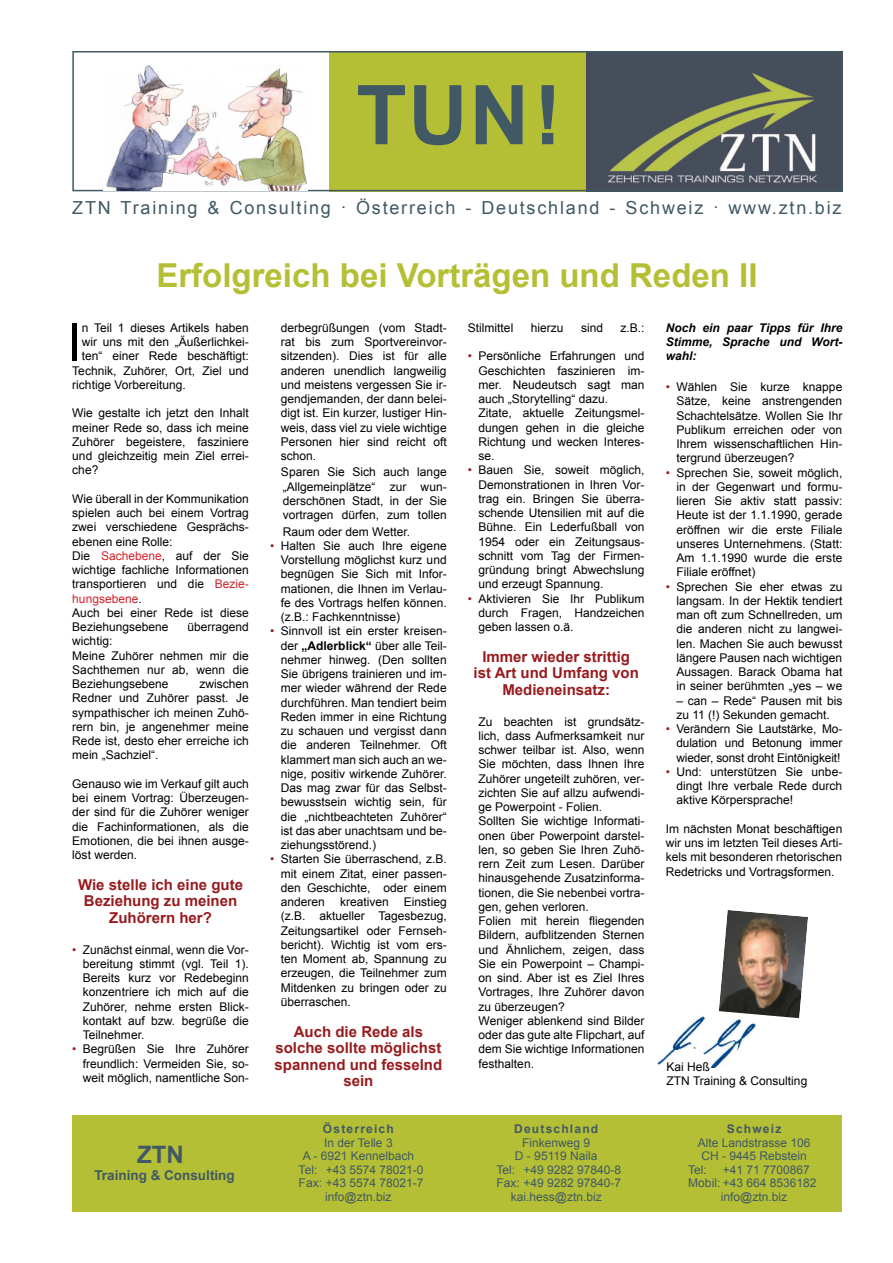
<style>
.page{position:relative;width:893px;height:1263px;background:#fff}
.page>*{position:absolute;margin:0;border:0;box-sizing:border-box;transform-origin:0 0}
.t1{font:700 82.5px "Arial";color:#405965}
.t2{font:51.75px "Arial";color:#000}
.t3{font:700 33px "Arial";color:#b5bf35}
.t4{font:700 24px "Arial";color:#405965}
.t5{font:18px "Arial";letter-spacing:.1em;color:#405965}
.t6{font:700 15px/16.5px "Arial";color:#981b1e;text-align:center}
.t7{font:700 13.5px "Arial";color:#405965}
.t8{font:12px/14.2px "Arial";color:#000;text-align:justify}
.t9{font:12px/13.5px "Arial";color:#405965;text-align:center}
.t10{font:italic 700 12px/14.2px "Arial";color:#000;text-align:justify}
.t11{font:700 12px "Arial";letter-spacing:.1em;color:#405965}
.s1{color:#981b1e}
.s2{color:#d2232a}
.s3{font-weight:700}
</style>
<div class="page">
<div style="left:329px;top:51px;width:256px;height:140px;background:#b5bf35"></div>
<img style="left:586px;top:53px;width:254px;height:136px">
<div style="left:72px;top:51px;width:770px;height:140px;border:1px solid #405965"></div>
<div style="left:72px;top:1115px;width:769px;height:97px;background:#b5bf35"></div>
<img style="left:657px;top:1016px;width:100px;height:52px">
<img style="left:718px;top:910px;width:90px;height:108px">
<img style="left:103px;top:65px;width:204px;height:125px">
<h1 class="t1" style="left:356px;top:84px;width:207px">TUN!</h1>
<h3 class="t5" style="left:72px;top:201px;width:770px">ZTN Training &amp; Consulting . Österreich - Deutschland - Schweiz . www.ztn.biz</h3>
<h3 class="t3" style="left:156px;top:263px;width:602px">Erfolgreich bei Vorträgen und Reden II</h3>
<p class="t8" style="left:281px;top:322px;width:167px">derbegrüßungen (vom Stadt&shy;rat bis zum Sportvereinvor&shy;sitzenden). Dies ist für alle anderen unendlich langweilig und meistens vergessen Sie ir&shy;gendjemanden, der dann belei&shy;digt ist. Ein kurzer, lustiger Hin&shy;weis, dass viel zu viele wichtige Personen hier sind reicht oft schon.</p>
<p class="t8" style="left:468px;top:322px;width:47px">Stilmittel</p>
<p class="t8" style="left:531px;top:322px;width:34px">hierzu</p>
<p class="t8" style="left:581px;top:322px;width:24px">sind</p>
<p class="t8" style="left:620px;top:322px;width:26px">z.B.:</p>
<p class="t10" style="left:665px;top:322px;width:178px">Noch ein paar Tipps für Ihre Stimme, Sprache und Wort&shy;wahl:</p>
<p class="t8" style="left:676px;top:381px;width:167px;text-indent:-11px"><span class="s1">•</span> Wählen Sie kurze knappe Sätze, keine anstrengenden Schachtelsätze. Wollen Sie Ihr Publikum erreichen oder von Ihrem wissenschaftlichen Hin&shy;tergrund überzeugen?</p>
<p class="t8" style="left:676px;top:466px;width:167px;text-indent:-11px"><span class="s1">•</span> Sprechen Sie, soweit möglich, in der Gegenwart und formu&shy;lieren Sie aktiv statt passiv:<br>Heute ist der 1.1.1990, gerade eröffnen wir die erste Filiale unseres Unternehmens. (Statt:<br>Am 1.1.1990 wurde die erste Filiale eröffnet)</p>
<p class="t8" style="left:676px;top:580px;width:167px;text-indent:-11px"><span class="s1">•</span> Sprechen Sie eher etwas zu langsam. In der Hektik tendiert man oft zum Schnellreden, um die anderen nicht zu langwei&shy;len. Machen Sie auch bewusst längere Pausen nach wichtigen Aussagen. Barack Obama hat in seiner berühmten „yes – we</p>
<p class="t8" style="left:676px;top:694px;width:167px">– can – Rede“ Pausen mit bis zu 11 (!) Sekunden gemacht.</p>
<p class="t8" style="left:676px;top:723px;width:167px;text-indent:-11px"><span class="s1">•</span> Verändern Sie Lautstärke, Mo&shy;dulation und Betonung immer wieder, sonst droht Eintönigkeit!</p>
<p class="t8" style="left:676px;top:766px;width:167px;text-indent:-11px"><span class="s1">•</span> Und: unterstützen Sie unbe&shy;dingt Ihre verbale Rede durch aktive Körpersprache!</p>
<p class="t8" style="left:665px;top:823px;width:178px">Im nächsten Monat beschäftigen wir uns im letzten Teil dieses Arti&shy;kels mit besonderen rhetorischen Redetricks und Vortragsformen.</p>
<h2 class="t2" style="left:67px;top:323px;width:16px">I</h2>
<p class="t8" style="left:82px;top:322px;width:168px">n Teil 1 dieses Artikels haben</p>
<p class="t8" style="left:82px;top:336px;width:168px">wir uns mit den „Äußerlichkei-</p>
<p class="t8" style="left:82px;top:350px;width:168px">ten“ einer Rede beschäftigt:</p>
<p class="t8" style="left:72px;top:364px;width:178px">Technik, Zuhörer, Ort, Ziel und</p>
<p class="t8" style="left:72px;top:379px;width:115px">richtige Vorbereitung.</p>
<p class="t8" style="left:72px;top:407px;width:178px">Wie gestalte ich jetzt den Inhalt meiner Rede so, dass ich meine Zuhörer begeistere, fasziniere und gleichzeitig mein Ziel errei&shy;che?</p>
<p class="t8" style="left:72px;top:493px;width:178px;text-align:left">Wie überall in der Kommunikation spielen auch bei einem Vortrag zwei verschiedene Gesprächs&shy;ebenen eine Rolle:<br>Die <span class="s2">Sachebene</span>, auf der Sie wichtige fachliche Informationen transportieren und die <span class="s2">Bezie&shy;hungsebene</span>.<br>Auch bei einer Rede ist diese<br>Beziehungsebene</p>
<p class="t8" style="left:478px;top:350px;width:167px;text-align:left;text-indent:-11px"><span class="s1">•</span> Persönliche Erfahrungen und<br>Geschichten faszinieren im&shy;mer. Neudeutsch sagt man auch „Storytelling“ dazu.<br>Zitate, aktuelle Zeitungsmel&shy;dungen gehen in die gleiche<br>Richtung und wecken Interes&shy;se.</p>
<p class="t8" style="left:478px;top:464px;width:167px;text-indent:-11px"><span class="s1">•</span> Bauen Sie, soweit möglich, Demonstrationen in Ihren Vor&shy;trag ein. Bringen Sie überra&shy;schende Utensilien mit auf die Bühne. Ein Lederfußball von 1954 oder ein Zeitungsaus&shy;schnitt vom Tag der Firmen&shy;gründung bringt Abwechslung und erzeugt Spannung.</p>
<p class="t8" style="left:478px;top:592px;width:167px;text-indent:-11px"><span class="s1">•</span> Aktivieren Sie Ihr Publikum durch Fragen, Handzeichen geben lassen o.ä.</p>
<p class="t6" style="left:473px;top:650px;width:167px">Immer wieder strittig ist Art und Umfang von<br>Medieneinsatz:</p>
<p class="t8" style="left:478px;top:715px;width:167px;text-align:left">Zu beachten ist grundsätz&shy;lich, dass Aufmerksamkeit nur schwer teilbar ist. Also, wenn<br>Sie möchten, dass Ihnen Ihre<br>Zuhörer ungeteilt zuhören, ver&shy;zichten Sie auf allzu aufwendi&shy;ge Powerpoint - Folien.<br>Sollten Sie wichtige Informati&shy;onen über Powerpoint darstel&shy;len, so geben Sie Ihren Zuhö&shy;rern Zeit zum Lesen. Darüber hinausgehende Zusatzinforma&shy;tionen, die Sie nebenbei vortra&shy;gen, gehen verloren.<br>Folien mit herein fliegenden<br>Bildern, aufblitzenden Sternen und Ähnlichem, zeigen, dass<br>Sie ein Powerpoint – Champi&shy;on sind. Aber ist es Ziel Ihres<br>Vortrages, Ihre Zuhörer davon zu überzeugen?<br>Weniger ablenkend sind Bilder oder das gute alte Flipchart, auf dem Sie wichtige Informationen festhalten.</p>
<p class="t8" style="left:281px;top:466px;width:167px">Sparen Sie Sich auch lange „Allgemeinplätze“ zur wun&shy;derschönen Stadt, in der Sie vortragen dürfen, zum tollen</p>
<p class="t8" style="left:283px;top:525px;width:129px">Raum oder dem Wetter.</p>
<p class="t8" style="left:281px;top:540px;width:167px;text-indent:-11px"><span class="s1">•</span> Halten Sie auch Ihre eigene Vorstellung möglichst kurz und begnügen Sie Sich mit Infor&shy;mationen, die Ihnen im Verlau&shy;fe des Vortrags helfen können. (z.B.: Fachkenntnisse)</p>
<p class="t8" style="left:281px;top:625px;width:167px;text-indent:-11px"><span class="s1">•</span> Sinnvoll ist ein erster kreisen&shy;der <span class="s3">„Adlerblick“</span> über alle Teil&shy;nehmer hinweg. (Den sollten Sie übrigens trainieren und im&shy;mer wieder während der Rede durchführen. Man tendiert beim Reden immer in eine Richtung zu schauen und vergisst dann die anderen Teilnehmer. Oft klammert man sich auch an we&shy;nige, positiv wirkende Zuhörer.<br>Das mag zwar für das Selbst&shy;bewusstsein wichtig sein, für die „nichtbeachteten Zuhörer“ ist das aber unachtsam und be&shy;ziehungsstörend.)</p>
<p class="t8" style="left:281px;top:853px;width:167px;text-indent:-11px"><span class="s1">•</span> Starten Sie überraschend, z.B. mit einem Zitat, einer passen&shy;den Geschichte, oder einem anderen</p>
<p class="t8" style="left:187px;top:621px;width:63px">überragend</p>
<p class="t8" style="left:72px;top:635px;width:178px;text-align:left">wichtig:<br>Meine Zuhörer nehmen mir die<br>Sachthemen nur ab, wenn die<br>Beziehungsebene</p>
<p class="t8" style="left:72px;top:678px;width:178px;text-indent:127px">zwischen Redner und Zuhörer passt. Je sympathischer ich meinen Zuhö&shy;rern bin, je angenehmer meine Rede ist, desto eher erreiche ich mein „Sachziel“.</p>
<p class="t8" style="left:72px;top:778px;width:178px">Genauso wie im Verkauf gilt auch bei einem Vortrag: Überzeugen&shy;der sind für die Zuhörer weniger die Fachinformationen, als die Emotionen, die bei ihnen ausge&shy;löst werden.</p>
<p class="t6" style="left:78px;top:878px;width:166px">Wie stelle ich eine gute<br>Beziehung zu meinen<br>Zuhörern her?</p>
<p class="t8" style="left:83px;top:943px;width:167px;text-indent:-11px"><span class="s1">•</span> Zunächst einmal, wenn die Vor&shy;bereitung stimmt (vgl. Teil 1).<br>Bereits kurz vor Redebeginn konzentriere ich mich auf die Zuhörer, nehme ersten Blick&shy;kontakt auf bzw. begrüße die Teilnehmer.</p>
<p class="t8" style="left:83px;top:1043px;width:167px;text-indent:-11px"><span class="s1">•</span> Begrüßen Sie Ihre Zuhörer freundlich: Vermeiden Sie, so&shy;weit möglich, namentliche Son-</p>
<p class="t8" style="left:281px;top:896px;width:167px;text-indent:123px">Einstieg (z.B. aktueller Tagesbezug, Zeitungsartikel oder Fernseh&shy;bericht). Wichtig ist vom ers&shy;ten Moment ab, Spannung zu erzeugen, die Teilnehmer zum Mitdenken zu bringen oder zu überraschen.</p>
<p class="t6" style="left:274px;top:1025px;width:169px">Auch die Rede als solche sollte möglichst spannend und fesselnd sein</p>
<p class="t8" style="left:340px;top:896px;width:50px">kreativen</p>
<p class="t8" style="left:666px;top:1061px;width:142px">Kai Heß<br>ZTN Training &amp; Consulting</p>
<h3 class="t4" style="left:137px;top:1146px;width:48px">ZTN</h3>
<p class="t7" style="left:94px;top:1170px;width:142px">Training &amp; Consulting</p>
<p class="t11" style="left:323px;top:1125px;width:72px">Österreich</p>
<p class="t9" style="left:298px;top:1137px;width:126px">In der Telle 3<br>A - 6921 Kennelbach<br>Tel: +43 5574 78021-0<br>Fax: +43 5574 78021-7 info@ztn.biz</p>
<p class="t11" style="left:514px;top:1125px;width:86px">Deutschland</p>
<p class="t9" style="left:496px;top:1137px;width:126px">Finkenweg 9<br>D - 95119 Naila<br>Tel: +49 9282 97840-8<br>Fax: +49 9282 97840-7 kai.hess@ztn.biz</p>
<p class="t11" style="left:726px;top:1125px;width:56px">Schweiz</p>
<p class="t9" style="left:697px;top:1137px;width:114px">Alte Landstrasse 106</p>
<p class="t9" style="left:701px;top:1151px;width:107px">CH - 9445 Rebstein</p>
<p class="t9" style="left:688px;top:1164px;width:20px">Tel:</p>
<p class="t9" style="left:722px;top:1164px;width:89px">+41 71 7700867</p>
<p class="t9" style="left:688px;top:1178px;width:130px">Mobil: +43 664 8536182</p>
<p class="t9" style="left:721px;top:1191px;width:68px">info@ztn.biz</p>
</div>
